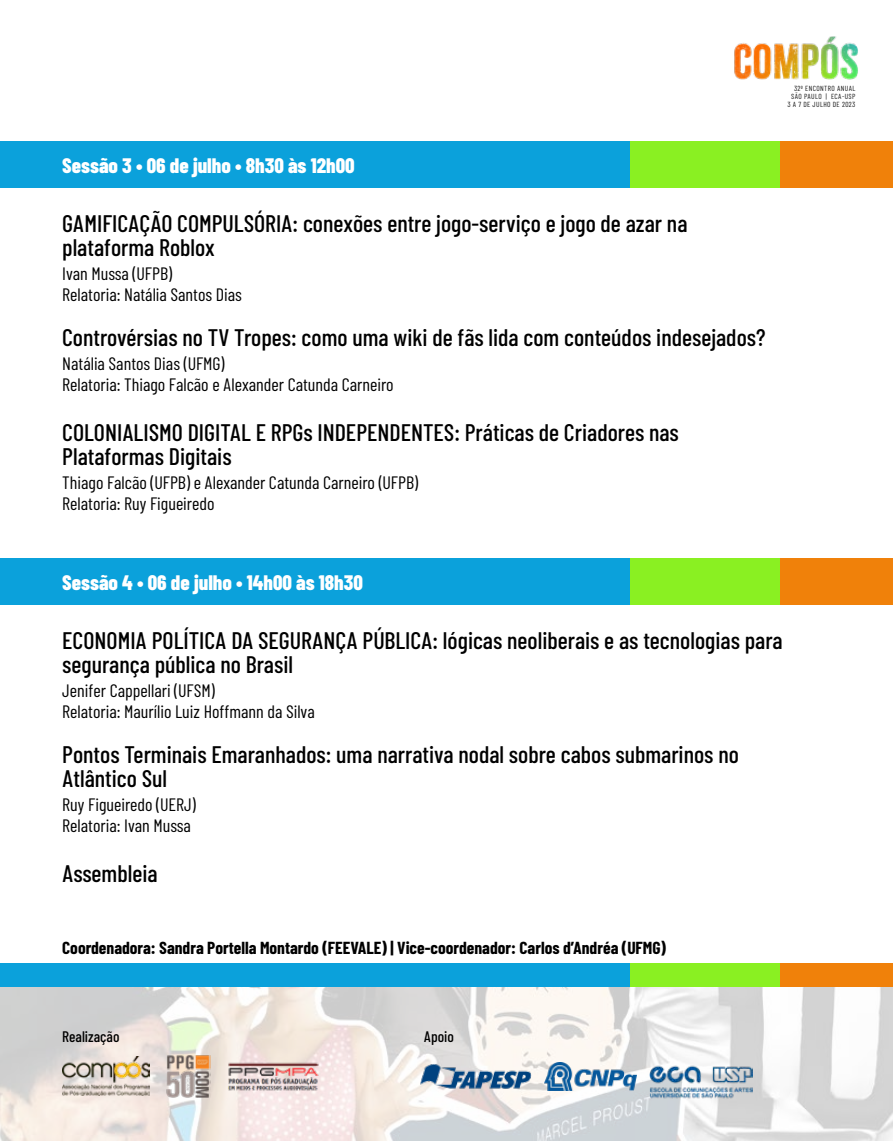
<style>
.page{position:relative;width:893px;height:1141px;background:#fff}
.page>*{position:absolute;margin:0;border:0;box-sizing:border-box;transform-origin:0 0}
.t1{font:500 24px/24px "Barlow Condensed";color:#000}
.t2{font:800 21px "Barlow Condensed";color:#fff}
.t3{font:18px/21px "Barlow Condensed";color:#000}
.t4{font:700 17.4px "Barlow Condensed";color:#000}
.t5{font:500 15.3px "Barlow Condensed";color:#000}
.t6{font:7.35px/8.1px "Barlow Condensed";letter-spacing:.05em;color:#161616;text-align:right}
</style>
<div class="page">
<svg style="left:0;top:986px;width:893px;height:155px"></svg>
<img style="left:734px;top:36px;width:124px;height:44px">
<div style="left:0;top:141px;width:630px;height:47px;background:#0ba1db"></div>
<div style="left:630px;top:141px;width:150px;height:47px;background:#8af022"></div>
<div style="left:780px;top:141px;width:113px;height:47px;background:#f0810a"></div>
<div style="left:0;top:558px;width:630px;height:47px;background:#0ba1db"></div>
<div style="left:630px;top:558px;width:150px;height:47px;background:#8af022"></div>
<div style="left:780px;top:558px;width:113px;height:47px;background:#f0810a"></div>
<div style="left:0;top:963px;width:630px;height:23px;background:#0ba1db"></div>
<div style="left:630px;top:963px;width:150px;height:23px;background:#8af022"></div>
<div style="left:780px;top:963px;width:113px;height:23px;background:#f0810a"></div>
<img style="left:544px;top:1062px;width:92px;height:28px">
<img style="left:166px;top:1054px;width:44px;height:45px">
<img style="left:650px;top:1058px;width:103px;height:45px">
<img style="left:62px;top:1057px;width:87px;height:39px">
<img style="left:224px;top:1056px;width:98px;height:40px">
<img style="left:419px;top:1060px;width:114px;height:32px">
<p class="t2" style="left:62px;top:153px;width:294px">Sessão 3 • 06 de julho • 8h30 às 12h00</p>
<p class="t1" style="left:62px;top:211px;width:627px">GAMIFICAÇÃO COMPULSÓRIA: conexões entre jogo-serviço e jogo de azar na plataforma Roblox</p>
<p class="t3" style="left:62px;top:263px;width:181px">Ivan Mussa (UFPB)<br>Relatoria: Natália Santos Dias</p>
<p class="t1" style="left:62px;top:325px;width:705px">Controvérsias no TV Tropes: como uma wiki de fãs lida com conteúdos indesejados?</p>
<p class="t3" style="left:62px;top:353px;width:333px">Natália Santos Dias (UFMG)<br>Relatoria: Thiago Falcão e Alexander Catunda Carneiro</p>
<p class="t1" style="left:62px;top:420px;width:618px">COLONIALISMO DIGITAL E RPGs INDEPENDENTES: Práticas de Criadores nas<br>Plataformas Digitais</p>
<p class="t3" style="left:62px;top:472px;width:357px">Thiago Falcão (UFPB) e Alexander Catunda Carneiro (UFPB)<br>Relatoria: Ruy Figueiredo</p>
<p class="t6" style="left:787px;top:84px;width:69px">32º ENCONTRO ANUAL<br>SÃO PAULO | ECA-USP<br>3 A 7 DE JULHO DE 2023</p>
<p class="t2" style="left:62px;top:570px;width:302px">Sessão 4 • 06 de julho • 14h00 às 18h30</p>
<p class="t1" style="left:62px;top:628px;width:722px">ECONOMIA POLÍTICA DA SEGURANÇA PÚBLICA: lógicas neoliberais e as tecnologias para segurança pública no Brasil</p>
<p class="t3" style="left:62px;top:680px;width:254px">Jenifer Cappellari (UFSM)<br>Relatoria: Maurílio Luiz Hoffmann da Silva</p>
<p class="t1" style="left:62px;top:742px;width:678px">Pontos Terminais Emaranhados: uma narrativa nodal sobre cabos submarinos no<br>Atlântico Sul</p>
<p class="t3" style="left:62px;top:794px;width:135px">Ruy Figueiredo (UERJ)<br>Relatoria: Ivan Mussa</p>
<p class="t1" style="left:62px;top:861px;width:97px">Assembleia</p>
<p class="t4" style="left:62px;top:937px;width:605px">Coordenadora: Sandra Portella Montardo (FEEVALE) | Vice-coordenador: Carlos d’Andréa (UFMG)</p>
<p class="t5" style="left:62px;top:1027px;width:59px">Realização</p>
<p class="t5" style="left:424px;top:1027px;width:32px">Apoio</p>
</div>
